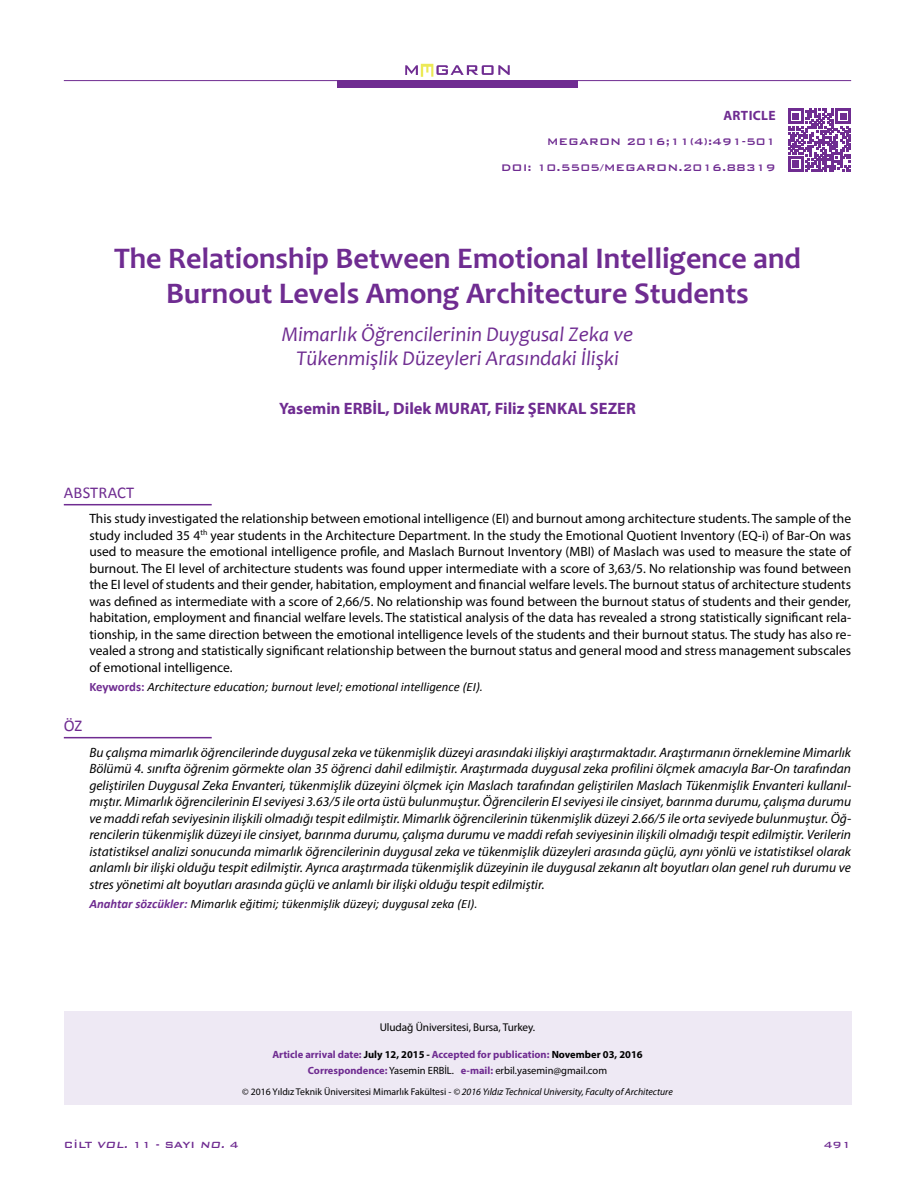
<style>
.page{position:relative;width:915px;height:1191px;background:#fff}
.page>*{position:absolute;margin:0;border:0;box-sizing:border-box;transform-origin:0 0}
.t1{font:700 30px/34.5px "Candara";color:#6f2c91;text-align:center}
.t2{font:italic 21px/24px "Candara";color:#6f2c91;text-align:center}
.t3{font:700 16.5px "Myriad Pro";color:#6f2c91}
.t4{font:16.5px "Calibri";letter-spacing:.01em;color:#6f2c91}
.t5{font:italic 13.5px/16.5px "Myriad Pro";color:#000;text-align:justify}
.t6{font:13.5px/16.5px "Myriad Pro";color:#000;text-align:justify}
.t7{font:700 13.5px "Myriad Pro";letter-spacing:.025em;color:#6f2c91}
.t8{font:italic 12.75px "Calibri";color:#000}
.t9{font:500 12.75px/25.5px "Bank Gothic";color:#6f2c91;text-align:right}
.t10{font:500 12px "Bank Gothic BT";color:#6f2c91}
.t11{font:11.25px "Myriad Pro";letter-spacing:-.01em;color:#000}
.t12{font:700 10.5px/16.8px "Myriad Pro";color:#6f2c91;text-align:center}
.t13{font:italic 9.75px "Myriad Pro";color:#000}
.s1{font-weight:700;font-style:normal;color:#6f2c91}
.s2{font-weight:700;color:#6f2c91}
.s3{color:#000}
.s4{font-style:italic;color:#000}
.s5{font-weight:400;color:#000}
.s6{font-style:normal}
.s7{font-style:italic}
</style>
<div class="page">
<div style="left:64px;top:1011px;width:786px;height:94px;background:#eee9f4"></div>
<div style="left:337px;top:80px;width:240px;height:8px;background:#6f2c91"></div>
<svg style="left:405px;top:64px;width:104px;height:13px"></svg>
<hr style="left:64px;top:80px;width:786px;height:1px;background:#6f2c91">
<svg style="left:788px;top:109px;width:62px;height:62px"></svg>
<hr style="left:64px;top:737px;width:148px;height:1px;background:#6f2c91">
<hr style="left:64px;top:504px;width:148px;height:1px;background:#6f2c91">
<p class="t7" style="left:723px;top:106px;width:54px">ARTICLE</p>
<p class="t9" style="left:500px;top:128px;width:276px">MEGARON 2016;11(4):491-501<br>DOI: 10.5505/MEGARON.2016.88319</p>
<h1 class="t1" style="left:114px;top:241px;width:688px">The Relationship Between Emotional Intelligence and<br>Burnout Levels Among Architecture Students</h1>
<h2 class="t2" style="left:282px;top:322px;width:353px">Mimarlık Öğrencilerinin Duygusal Zeka ve<br>Tükenmişlik Düzeyleri Arasındaki İlişki</h2>
<p class="t3" style="left:279px;top:397px;width:358px">Yasemin ERBİL, Dilek MURAT, Filiz ŞENKAL SEZER</p>
<p class="t4" style="left:64px;top:482px;width:72px">ABSTRACT</p>
<p class="t6" style="left:89px;top:510px;width:763px">This study investigated the relationship between emotional intelligence (EI) and burnout among architecture students. The sample of the study included 35 4<sup>th</sup> year students in the Architecture Department. In the study the Emotional Quotient Inventory (EQ-i) of Bar-On was used to measure the emotional intelligence profile, and Maslach Burnout Inventory (MBI) of Maslach was used to measure the state of burnout. The EI level of architecture students was found upper intermediate with a score of 3,63/5. No relationship was found between the EI level of students and their gender, habitation, employment and financial welfare levels. The burnout status of architecture students was defined as intermediate with a score of 2,66/5. No relationship was found between the burnout status of students and their gender, habitation, employment and financial welfare levels. The statistical analysis of the data has revealed a strong statistically significant rela&shy;tionship, in the same direction between the emotional intelligence levels of the students and their burnout status. The study has also re&shy;vealed a strong and statistically significant relationship between the burnout status and general mood and stress management subscales of emotional intelligence.</p>
<p class="t8" style="left:89px;top:679px;width:395px"><span class="s1">Keywords:</span> Architecture education; burnout level; emotional intelligence (EI).</p>
<p class="t4" style="left:64px;top:715px;width:20px">ÖZ</p>
<p class="t5" style="left:89px;top:744px;width:763px">Bu çalışma mimarlık öğrencilerinde duygusal zeka ve tükenmişlik düzeyi arasındaki ilişkiyi araştırmaktadır. Araştırmanın örneklemine Mimarlık Bölümü 4. sınıfta öğrenim görmekte olan 35 öğrenci dahil edilmiştir. Araştırmada duygusal zeka profilini ölçmek amacıyla Bar-On tarafından geliştirilen Duygusal Zeka Envanteri, tükenmişlik düzeyini ölçmek için Maslach tarafından geliştirilen Maslach Tükenmişlik Envanteri kullanıl&shy;mıştır. Mimarlık öğrencilerinin EI seviyesi 3.63/5 ile orta üstü bulunmuştur. Öğrencilerin EI seviyesi ile cinsiyet, barınma durumu, çalışma durumu ve maddi refah seviyesinin ilişkili olmadığı tespit edilmiştir. Mimarlık öğrencilerinin tükenmişlik düzeyi 2.66/5 ile orta seviyede bulunmuştur. Öğ&shy;rencilerin tükenmişlik düzeyi ile cinsiyet, barınma durumu, çalışma durumu ve maddi refah seviyesinin ilişkili olmadığı tespit edilmiştir. Verilerin istatistiksel analizi sonucunda mimarlık öğrencilerinin duygusal zeka ve tükenmişlik düzeyleri arasında güçlü, aynı yönlü ve istatistiksel olarak anlamlı bir ilişki olduğu tespit edilmiştir. Ayrıca araştırmada tükenmişlik düzeyinin ile duygusal zekanın alt boyutları olan genel ruh durumu ve stres yönetimi alt boyutları arasında güçlü ve anlamlı bir ilişki olduğu tespit edilmiştir.</p>
<p class="t8" style="left:89px;top:896px;width:390px"><span class="s2">Anahtar sözcükler:</span> Mimarlık eğitimi; tükenmişlik düzeyi; duygusal zeka (EI).</p>
<p class="t11" style="left:379px;top:1020px;width:157px">Uludağ Üniversitesi, Bursa, Turkey.</p>
<p class="t12" style="left:272px;top:1045px;width:371px">Article arrival date: <span class="s3">July 12, 2015</span> <span class="s4">-</span> Accepted for publication: <span class="s3">November 03, 2016<br></span>Correspondence: <span class="s5">Yasemin ERBİL.</span> e-mail: <span class="s5">erbil.yasemin@gmail.com</span></p>
<p class="t13" style="left:242px;top:1085px;width:432px"><span class="s6">© 2016 Yıldız Teknik Üniversitesi Mimarlık Fakültesi -</span> © 2016 Yıldız Technical University, Faculty of Architecture</p>
<p class="t10" style="left:64px;top:1138px;width:176px">CİLT <span class="s7">VOL.</span> 11 - SAYI <span class="s7">NO.</span> 4</p>
<p class="t10" style="left:823px;top:1138px;width:29px">491</p>
</div>
